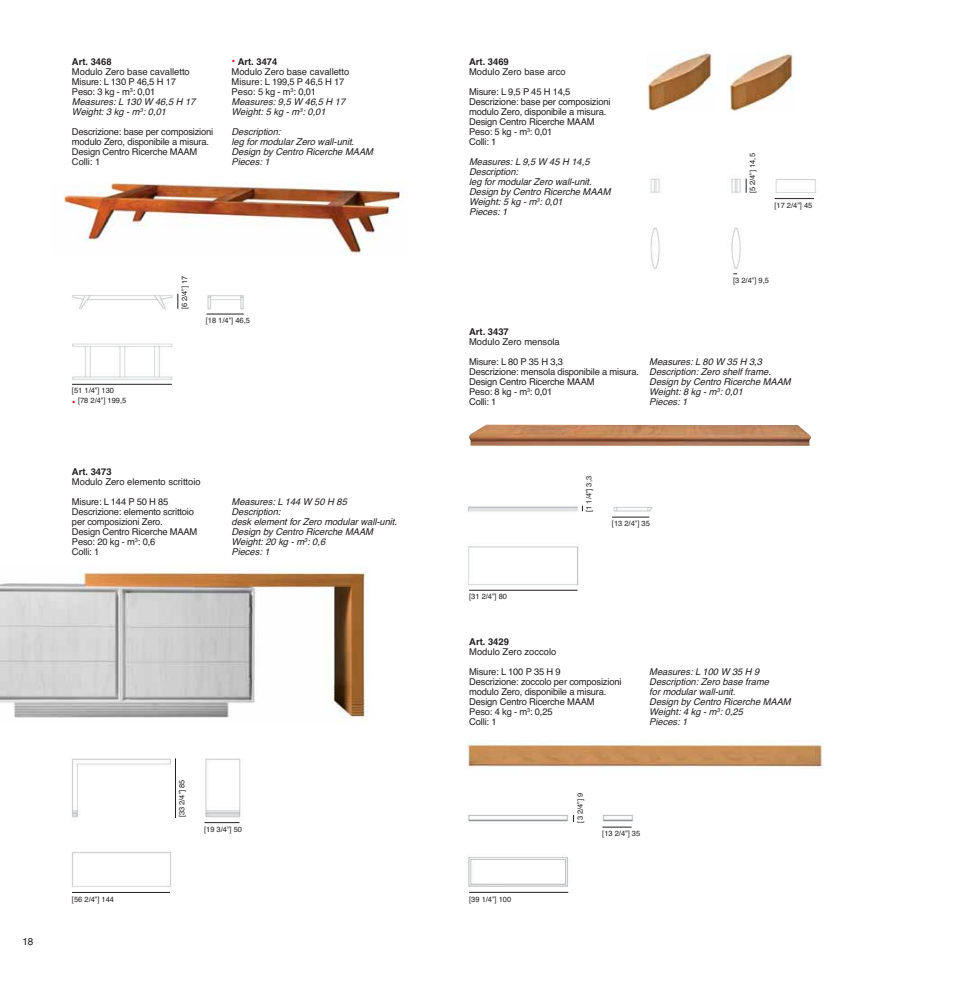
<style>
.page{position:relative;width:958px;height:995px;background:#fff}
.page>*{position:absolute;margin:0;border:0;box-sizing:border-box;transform-origin:0 0}
.t1{font:10px "Helvetica";color:#231f20}
.t2{font:italic 9.38px/10px "Helvetica";letter-spacing:-.005em;color:#231f20}
.t3{font:9.38px/10px "Helvetica";letter-spacing:-.02em;color:#231f20}
.t4{font:9.38px/10px "Helvetica";color:#231f20}
.t5{font:700 9.38px "Helvetica";color:#231f20}
.t6{font:7.5px "Helvetica";color:#231f20}
.s1{font-style:italic}
.s2{font-weight:700;font-size:11.25px;color:#ed1c24}
.s3{font-weight:700}
</style>
<div class="page">
<img style="left:71px;top:758px;width:170px;height:134px">
<img style="left:63px;top:184px;width:342px;height:71px">
<img style="left:647px;top:52px;width:66px;height:59px">
<img style="left:729px;top:51px;width:65px;height:60px">
<img style="left:467px;top:740px;width:356px;height:29px">
<img style="left:469px;top:424px;width:342px;height:22px">
<img style="left:0;top:572px;width:368px;height:146px">
<img style="left:72px;top:293px;width:172px;height:91px">
<img style="left:465px;top:505px;width:188px;height:81px">
<img style="left:650px;top:178px;width:167px;height:91px">
<img style="left:468px;top:814px;width:165px;height:79px">
<hr style="left:72px;top:384px;width:100px;height:1px;background:#231f20">
<hr style="left:206px;top:314px;width:38px;height:1px;background:#231f20">
<svg style="left:177px;top:294px;width:1px;height:15px"></svg>
<hr style="left:72px;top:892px;width:98px;height:1px;background:#231f20">
<hr style="left:204px;top:822px;width:35px;height:1px;background:#231f20">
<hr style="left:175px;top:758px;width:1px;height:60px;background:#231f20">
<hr style="left:469px;top:892px;width:99px;height:1px;background:#231f20">
<svg style="left:602px;top:827px;width:29px;height:1px"></svg>
<hr style="left:469px;top:590px;width:108px;height:1px;background:#231f20">
<hr style="left:612px;top:517px;width:37px;height:1px;background:#231f20">
<svg style="left:745px;top:179px;width:1px;height:14px"></svg>
<hr style="left:774px;top:198px;width:39px;height:1px;background:#231f20">
<p class="t5" style="left:72px;top:58px;width:41px">Art. 3468</p>
<p class="t4" style="left:72px;top:67px;width:125px">Modulo Zero base cavalletto<br>Misure: L 130 P 46,5 H 17<br>Peso: 3 kg - m<sup>3</sup>: 0,01<br><span class="s1">Measures: L 130 W 46,5 H 17<br>Weight: 3 kg - m</span><sup>3</sup><span class="s1">: 0,01</span></p>
<p class="t4" style="left:231px;top:57px;width:119px"><span class="s2">•</span> <span class="s3">Art. 3474<br></span>Modulo Zero base cavalletto<br>Misure: L 199,5 P 46,5 H 17<br>Peso: 5 kg - m<sup>3</sup>: 0,01<br><span class="s1">Measures: 9,5 W 46,5 H 17<br>Weight: 5 kg - m</span><sup>3</sup><span class="s1">: 0,01</span></p>
<p class="t2" style="left:231px;top:127px;width:143px">Description:<br>leg for modular Zero wall-unit.<br>Design by Centro Ricerche MAAM<br>Pieces: 1</p>
<p class="t3" style="left:72px;top:127px;width:143px">Descrizione: base per composizioni modulo Zero, disponibile a misura.<br>Design Centro Ricerche MAAM<br>Colli: 1</p>
<p class="t6" style="left:72px;top:388px;width:44px">[51 1/4”] 130</p>
<p class="t6" style="left:72px;top:398px;width:56px"><span class="s2">•</span> [78 2/4”] 199,5</p>
<p class="t6" style="left:181px;top:309px;width:35px;rotate:-90deg">[6 2/4”] 17</p>
<p class="t6" style="left:206px;top:318px;width:46px">[18 1/4”] 46,5</p>
<p class="t5" style="left:72px;top:468px;width:41px">Art. 3473</p>
<p class="t4" style="left:72px;top:472px;width:130px;line-height:20px">Modulo Zero elemento scrittoio<br>Misure: L 144 P 50 H 85</p>
<p class="t3" style="left:72px;top:507px;width:127px">Descrizione: elemento scrittoio per composizioni Zero.<br>Design Centro Ricerche MAAM<br>Peso: 20 kg - m<sup>3</sup>: 0,6<br>Colli: 1</p>
<p class="t2" style="left:231px;top:497px;width:167px">Measures: L 144 W 50 H 85<br>Description:<br>desk element for Zero modular wall-unit.<br>Design by Centro Ricerche MAAM<br>Weight: 20 kg - m<sup>3</sup>: 0,6<br>Pieces: 1</p>
<p class="t1" style="left:22px;top:938px;width:13px">18</p>
<p class="t6" style="left:72px;top:896px;width:44px">[56 2/4”] 144</p>
<p class="t6" style="left:179px;top:817px;width:39px;rotate:-90deg">[33 2/4”] 85</p>
<p class="t6" style="left:204px;top:826px;width:39px">[19 3/4”] 50</p>
<p class="t5" style="left:469px;top:58px;width:41px">Art. 3469</p>
<p class="t4" style="left:469px;top:62px;width:103px;line-height:20px">Modulo Zero base arco<br>Misure: L 9,5 P 45 H 14,5</p>
<p class="t3" style="left:469px;top:97px;width:143px">Descrizione: base per composizioni modulo Zero, disponibile a misura.<br>Design Centro Ricerche MAAM<br>Peso: 5 kg - m<sup>3</sup>: 0,01<br>Colli: 1</p>
<p class="t2" style="left:469px;top:157px;width:143px">Measures: L 9,5 W 45 H 14,5<br>Description:<br>leg for modular Zero wall-unit.<br>Design by Centro Ricerche MAAM<br>Weight: 5 kg - m<sup>3</sup>: 0,01<br>Pieces: 1</p>
<p class="t6" style="left:749px;top:193px;width:42px;rotate:-90deg">[5 2/4”] 14,5</p>
<p class="t6" style="left:774px;top:202px;width:39px">[17 2/4”] 45</p>
<p class="t6" style="left:733px;top:277px;width:37px">[3 2/4”] 9,5</p>
<p class="t5" style="left:469px;top:328px;width:41px">Art. 3437</p>
<p class="t4" style="left:469px;top:332px;width:95px;line-height:20px">Modulo Zero mensola<br>Misure: L 80 P 35 H 3,3</p>
<p class="t3" style="left:469px;top:367px;width:171px">Descrizione: mensola disponibile a misura.<br>Design Centro Ricerche MAAM<br>Peso: 8 kg - m<sup>3</sup>: 0,01<br>Colli: 1</p>
<p class="t2" style="left:649px;top:357px;width:143px">Measures: L 80 W 35 H 3,3<br>Description: Zero shelf frame.<br>Design by Centro Ricerche MAAM<br>Weight: 8 kg - m<sup>3</sup>: 0,01<br>Pieces: 1</p>
<p class="t6" style="left:469px;top:594px;width:39px">[31 2/4”] 80</p>
<p class="t6" style="left:586px;top:512px;width:37px;rotate:-90deg">[1 1/4”] 3,3</p>
<p class="t6" style="left:611px;top:521px;width:39px">[13 2/4”] 35</p>
<p class="t5" style="left:469px;top:638px;width:41px">Art. 3429</p>
<p class="t4" style="left:469px;top:642px;width:93px;line-height:20px">Modulo Zero zoccolo<br>Misure: L 100 P 35 H 9</p>
<p class="t3" style="left:469px;top:677px;width:154px">Descrizione: zoccolo per composizioni modulo Zero, disponibile a misura.<br>Design Centro Ricerche MAAM<br>Peso: 4 kg - m<sup>3</sup>: 0,25<br>Colli: 1</p>
<p class="t2" style="left:649px;top:667px;width:143px">Measures: L 100 W 35 H 9<br>Description: Zero base frame<br>for modular wall-unit.<br>Design by Centro Ricerche MAAM<br>Weight: 4 kg - m<sup>3</sup>: 0,25<br>Pieces: 1</p>
<p class="t6" style="left:469px;top:896px;width:44px">[39 1/4”] 100</p>
<p class="t6" style="left:577px;top:822px;width:31px;rotate:-90deg">[3 2/4”] 9</p>
<p class="t6" style="left:602px;top:831px;width:39px">[13 2/4”] 35</p>
</div>
